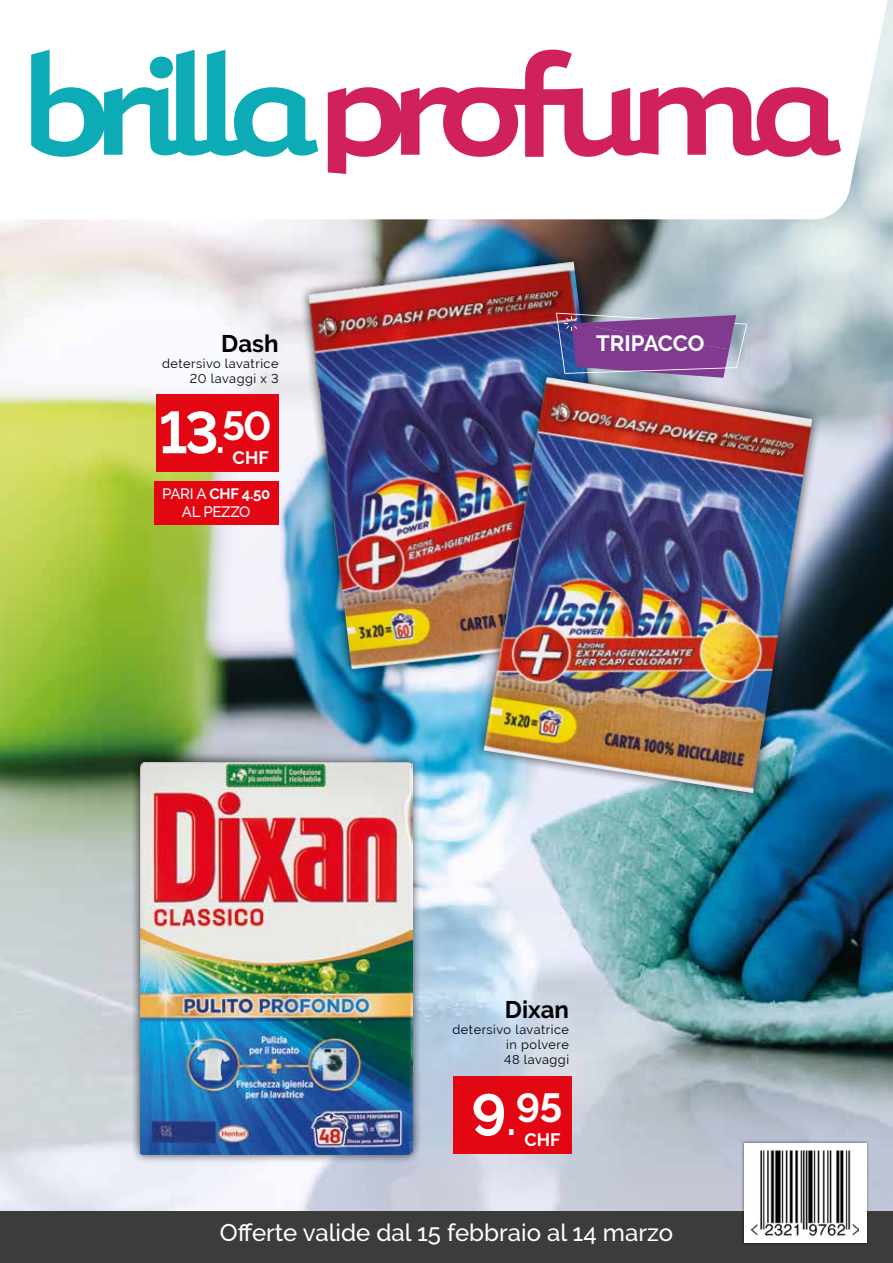
<style>
.page{position:relative;width:893px;height:1263px;background:#fff}
.page>*{position:absolute;margin:0;border:0;box-sizing:border-box;transform-origin:0 0}
.t1{font:700 40.5px "Raleway";color:#fff}
.t2{font:500 24px "Raleway";color:#fff}
.t3{font:700 24px "Raleway";color:#000}
.t4{font:700 22.05px "Raleway";letter-spacing:-.005em;color:#fff}
.t5{font:700 18px "Raleway";color:#fff}
.t6{font:500 15px/18px "Raleway";letter-spacing:-.02em;color:#fff;text-align:center}
.t7{font:12.75px/15.3px "Raleway";letter-spacing:.04em;color:#000;text-align:right}
.s1{font-size:58.5px}
.s2{font-weight:700}
</style>
<div class="page">
<img style="left:0;top:0;width:893px;height:1212px">
<img style="left:294px;top:250px;width:338px;height:432px">
<img style="left:306px;top:262px;width:314px;height:408px">
<img style="left:472px;top:365px;width:353px;height:440px">
<img style="left:484px;top:376px;width:328px;height:417px">
<div style="left:131px;top:753px;width:291px;height:410px;background:#000;opacity:.75"></div>
<img style="left:140px;top:762px;width:273px;height:392px">
<div style="left:0;top:1212px;width:893px;height:51px;background:#3c3c3b"></div>
<svg style="left:0;top:0;width:892px;height:219px"></svg>
<svg style="left:31px;top:50px;width:287px;height:107px"></svg>
<svg style="left:328px;top:50px;width:513px;height:124px"></svg>
<div style="left:741px;top:1140px;width:128px;height:106px;background:#000;opacity:.5"></div>
<div style="left:744px;top:1143px;width:122px;height:100px;background:#fff"></div>
<img style="left:751px;top:1150px;width:108px;height:87px">
<div style="left:154px;top:481px;width:125px;height:44px;background:#e30613"></div>
<svg style="left:556px;top:313px;width:191px;height:65px;background:#835c9c"></svg>
<div style="left:453px;top:1076px;width:118px;height:78px;background:#e30613"></div>
<div style="left:156px;top:394px;width:123px;height:78px;background:#e30613"></div>
<h2 class="t3" style="left:221px;top:330px;width:59px">Dash</h2>
<p class="t7" style="left:162px;top:356px;width:118px">detersivo lavatrice<br>20 lavaggi x 3</p>
<h1 class="t1" style="left:159px;top:402px;width:114px"><span class="s1">13</span>.50</h1>
<h3 class="t5" style="left:233px;top:447px;width:38px">CHF</h3>
<p class="t6" style="left:162px;top:485px;width:110px">PARI A <span class="s2">CHF 4.50<br></span>AL PEZZO</p>
<h3 class="t4" style="left:596px;top:330px;width:110px">TRIPACCO</h3>
<h2 class="t3" style="left:505px;top:996px;width:66px">Dixan</h2>
<p class="t7" style="left:504px;top:1021px;width:66px;text-align:justify;text-indent:-52px">detersivo lavatrice in polvere 48 lavaggi</p>
<h1 class="t1" style="left:471px;top:1084px;width:93px"><span class="s1">9</span>.95</h1>
<h3 class="t5" style="left:524px;top:1129px;width:38px">CHF</h3>
<h2 class="t2" style="left:220px;top:1218px;width:455px">Offerte valide dal 15 febbraio al 14 marzo</h2>
</div>
